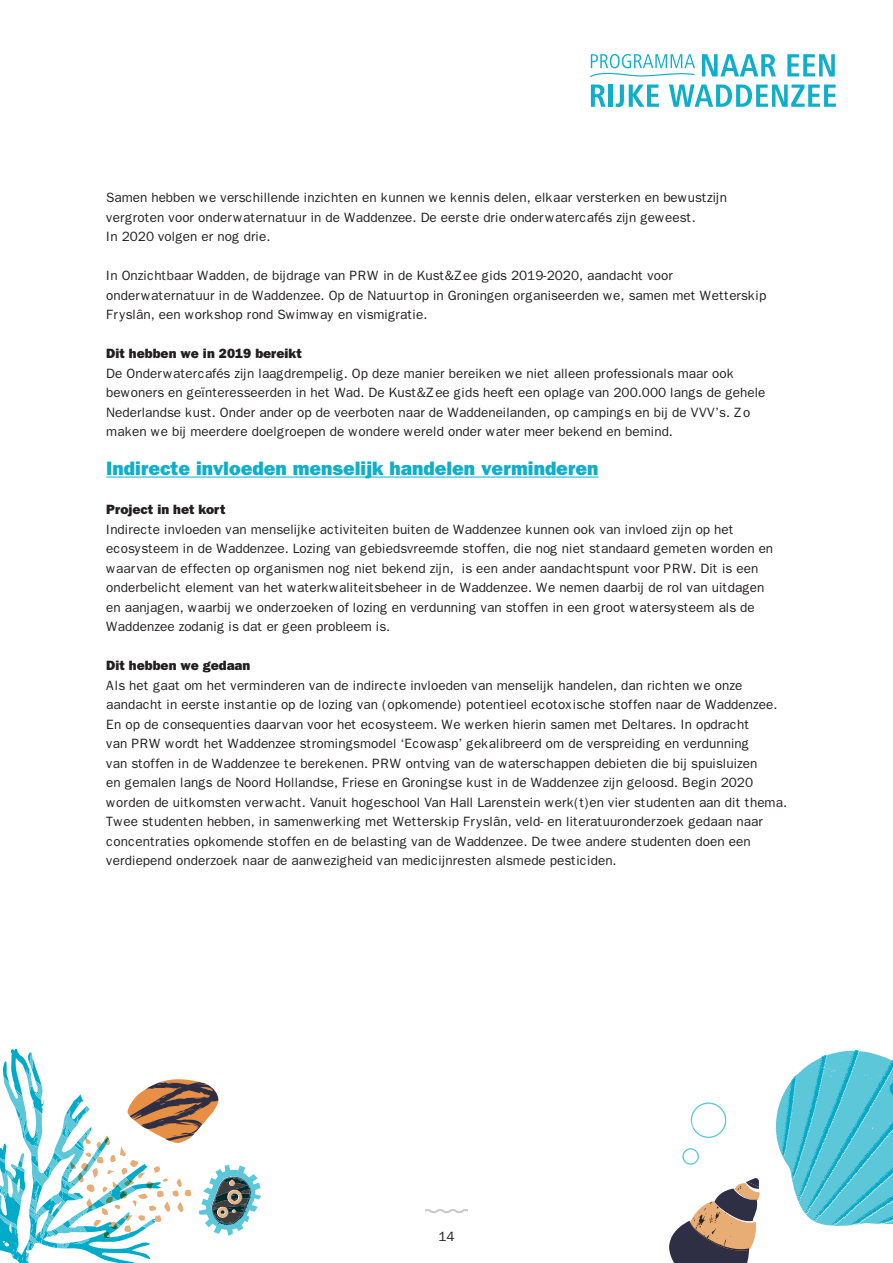
<style>
.page{position:relative;width:893px;height:1263px;background:#fff}
.page>*{position:absolute;margin:0;border:0;box-sizing:border-box;transform-origin:0 0}
.H2_Tussenkop_13{font:800 19.5px "Franklin Gothic";color:#0fafca}
.t1{font:13.5px/19.5px "Franklin Gothic";color:#231f20}
.t2{font:800 13.5px "Franklin Gothic";color:#231f20}
</style>
<div class="page">
<svg style="left:702px;top:54px;width:74px;height:22px"></svg>
<svg style="left:787px;top:54px;width:48px;height:22px"></svg>
<svg style="left:591px;top:85px;width:14px;height:22px"></svg>
<hr style="left:609px;top:85px;width:4px;height:22px;background:#0fafca">
<svg style="left:616px;top:85px;width:43px;height:22px"></svg>
<svg style="left:669px;top:85px;width:167px;height:22px"></svg>
<svg style="left:590px;top:54px;width:105px;height:23px"></svg>
<svg style="left:425px;top:1209px;width:43px;height:5px"></svg>
<hr style="left:106px;top:477px;width:492px;height:1px;background:#0fafca">
<svg style="left:776px;top:1049px;width:117px;height:177px;background:#6cccdd"></svg>
<svg style="left:669px;top:1102px;width:91px;height:161px"></svg>
<svg style="left:0;top:1049px;width:261px;height:214px"></svg>
<p class="t1" style="left:106px;top:188px;width:622px">Samen hebben we verschillende inzichten en kunnen we kennis delen, elkaar versterken en bewustzijn vergroten voor onderwaternatuur in de Waddenzee. De eerste drie onderwatercafés zijn geweest.<br>In 2020 volgen er nog drie.</p>
<p class="t1" style="left:106px;top:266px;width:661px">In Onzichtbaar Wadden, de bijdrage van PRW in de Kust&amp;Zee gids 2019-2020, aandacht voor onderwaternatuur in de Waddenzee. Op de Natuurtop in Groningen organiseerden we, samen met Wetterskip<br>Fryslân, een workshop rond Swimway en vismigratie.</p>
<p class="t2" style="left:106px;top:345px;width:197px">Dit hebben we in 2019 bereikt</p>
<p class="t1" style="left:106px;top:363px;width:661px">De Onderwatercafés zijn laagdrempelig. Op deze manier bereiken we niet alleen professionals maar ook bewoners en geïnteresseerden in het Wad. De Kust&amp;Zee gids heeft een oplage van 200.000 langs de gehele Nederlandse kust. Onder ander op de veerboten naar de Waddeneilanden, op campings en bij de VVV’s. Zo maken we bij meerdere doelgroepen de wondere wereld onder water meer bekend en bemind.</p>
<p class="H2_Tussenkop_13" style="left:106px;top:457px;width:494px">Indirecte invloeden menselijk handelen verminderen</p>
<p class="t2" style="left:106px;top:501px;width:121px">Project in het kort</p>
<p class="t1" style="left:106px;top:519px;width:668px">Indirecte invloeden van menselijke activiteiten buiten de Waddenzee kunnen ook van invloed zijn op het ecosysteem in de Waddenzee. Lozing van gebiedsvreemde stoffen, die nog niet standaard gemeten worden en waarvan de effecten op organismen nog niet bekend zijn, is een ander aandachtspunt voor PRW. Dit is een onderbelicht element van het waterkwaliteitsbeheer in de Waddenzee. We nemen daarbij de rol van uitdagen en aanjagen, waarbij we onderzoeken of lozing en verdunning van stoffen in een groot watersysteem als de Waddenzee zodanig is dat er geen probleem is.</p>
<p class="t2" style="left:106px;top:657px;width:145px">Dit hebben we gedaan</p>
<p class="t1" style="left:106px;top:675px;width:682px">Als het gaat om het verminderen van de indirecte invloeden van menselijk handelen, dan richten we onze aandacht in eerste instantie op de lozing van (opkomende) potentieel ecotoxische stoffen naar de Waddenzee.<br>En op de consequenties daarvan voor het ecosysteem. We werken hierin samen met Deltares. In opdracht<br>van PRW wordt het Waddenzee stromingsmodel ‘Ecowasp’ gekalibreerd om de verspreiding en verdunning<br>van stoffen in de Waddenzee te berekenen. PRW ontving van de waterschappen debieten die bij spuisluizen<br>en gemalen langs de Noord Hollandse, Friese en Groningse kust in de Waddenzee zijn geloosd. Begin 2020 worden de uitkomsten verwacht. Vanuit hogeschool Van Hall Larenstein werk(t)en vier studenten aan dit thema.<br>Twee studenten hebben, in samenwerking met Wetterskip Fryslân, veld- en literatuuronderzoek gedaan naar concentraties opkomende stoffen en de belasting van de Waddenzee. De twee andere studenten doen een verdiepend onderzoek naar de aanwezigheid van medicijnresten alsmede pesticiden.</p>
<p class="t1" style="left:438px;top:1226px;width:18px">14</p>
</div>
